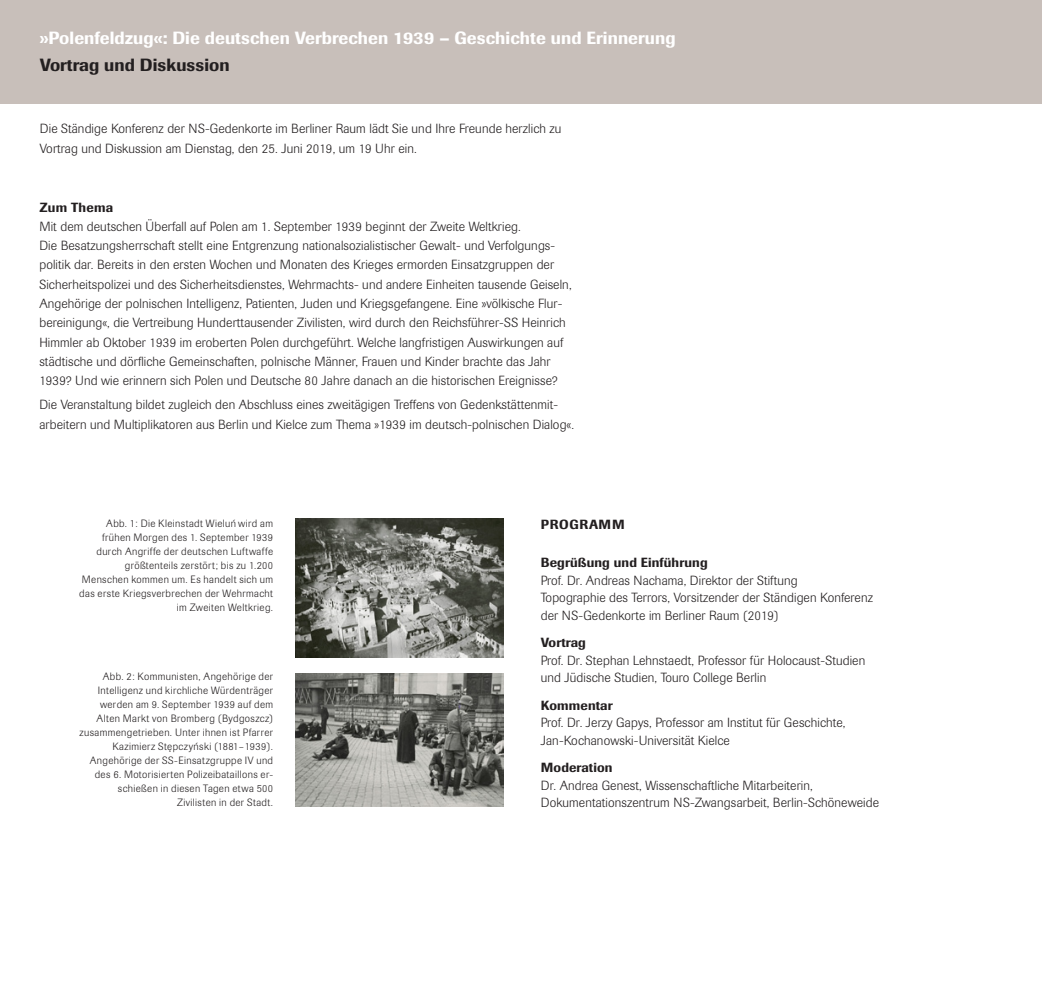
<style>
.page{position:relative;width:1042px;height:993px;background:#fff}
.page>*{position:absolute;margin:0;border:0;box-sizing:border-box;transform-origin:0 0}
.MainHead_Unive{font:500 17.5px/26.2px "Imago";letter-spacing:.005em;color:#fff}
.Body_Univers_47{font:300 13.12px/19.2px "Imago";letter-spacing:.01em;color:#231f20}
.Title_Univers_67{font:300 13.12px/17.5px "Imago";letter-spacing:.01em;color:#231f20}
.Title_Univers_67-2{font:500 13.12px "Imago";letter-spacing:.03em;color:#231f20}
.Title_Univers_67-3{font:500 13.12px "Imago";letter-spacing:.05em;color:#231f20}
.Title_Univers_67-4{font:300 10.5px/14px "Imago";letter-spacing:.035em;color:#231f20;text-align:right}
.s1{color:#231f20}
.s2{font-weight:500}
</style>
<div class="page">
<div style="left:0;top:0;width:1042px;height:104px;background:#c8bfba"></div>
<img style="left:296px;top:518px;width:208px;height:139px">
<img style="left:296px;top:673px;width:207px;height:133px">
<p class="MainHead_Unive" style="left:40px;top:25px;width:637px">»Polenfeldzug«: Die deutschen Verbrechen 1939 – Geschichte und Erinnerung<br><span class="s1">Vortrag und Diskussion</span></p>
<p class="Body_Univers_47" style="left:40px;top:119px;width:523px">Die Ständige Konferenz der NS-Gedenkorte im Berliner Raum lädt Sie und Ihre Freunde herzlich zu<br>Vortrag und Diskussion am Dienstag, den 25. Juni 2019, um 19 Uhr ein.</p>
<p class="Title_Univers_67-2" style="left:39px;top:199px;width:75px">Zum Thema</p>
<p class="Body_Univers_47" style="left:39px;top:217px;width:534px">Mit dem deutschen Überfall auf Polen am 1. September 1939 beginnt der Zweite Weltkrieg.<br>Die Besatzungsherrschaft stellt eine Entgrenzung nationalsozialistischer Gewalt- und Verfolgungs&shy;politik dar. Bereits in den ersten Wochen und Monaten des Krieges ermorden Einsatzgruppen der Sicherheitspolizei und des Sicherheitsdienstes, Wehrmachts- und andere Einheiten tausende Geiseln, Angehörige der polnischen Intelligenz, Patienten, Juden und Kriegsgefangene. Eine »völkische Flur&shy;bereinigung«, die Vertreibung Hunderttausender Zivilisten, wird durch den Reichsführer-SS Heinrich Himmler ab Oktober 1939 im eroberten Polen durchgeführt. Welche langfristigen Auswirkungen auf städtische und dörfliche Gemeinschaften, polnische Männer, Frauen und Kinder brachte das Jahr 1939? Und wie erinnern sich Polen und Deutsche 80 Jahre danach an die historischen Ereignisse?</p>
<p class="Body_Univers_47" style="left:39px;top:395px;width:536px">Die Veranstaltung bildet zugleich den Abschluss eines zweitägigen Treffens von Gedenkstättenmit&shy;arbeitern und Multiplikatoren aus Berlin und Kielce zum Thema »1939 im deutsch-polnischen Dialog«.</p>
<p class="Title_Univers_67-4" style="left:79px;top:516px;width:195px">Abb. 1: Die Kleinstadt Wielun´ wird am frühen Morgen des 1. September 1939 durch Angriffe der deutschen Luftwaffe größtenteils zerstört; bis zu 1.200<br>Menschen kommen um. Es handelt sich um das erste Kriegsverbrechen der Wehrmacht im Zweiten Weltkrieg.</p>
<p class="Title_Univers_67-4" style="left:80px;top:669px;width:195px">Abb. 2: Kommunisten, Angehörige der Intelligenz und kirchliche Würdenträger werden am 9. September 1939 auf dem Alten Markt von Bromberg (Bydgoszcz) zusammengetrieben. Unter ihnen ist Pfarrer Kazimierz Ste˛pczyn´ski (1881–1939).<br>Angehörige der SS-Einsatzgruppe IV und des 6. Motorisierten Polizeibataillons er&shy;schießen in diesen Tagen etwa 500<br>Zivilisten in der Stadt.</p>
<p class="Title_Univers_67-3" style="left:541px;top:516px;width:85px">PROGRAMM</p>
<p class="Title_Univers_67" style="left:541px;top:554px;width:334px"><span class="s2">Begrüßung und Einführung<br></span>Prof. Dr. Andreas Nachama, Direktor der Stiftung<br>Topographie des Terrors, Vorsitzender der Ständigen Konferenz der NS-Gedenkorte im Berliner Raum (2019)</p>
<p class="Title_Univers_67" style="left:541px;top:633px;width:326px"><span class="s2">Vortrag<br></span>Prof. Dr. Stephan Lehnstaedt, Professor für Holocaust-Studien und Jüdische Studien, Touro College Berlin</p>
<p class="Title_Univers_67" style="left:541px;top:696px;width:306px"><span class="s2">Kommentar<br></span>Prof. Dr. Jerzy Gapys, Professor am Institut für Geschichte,<br>Jan-Kochanowski-Universität Kielce</p>
<p class="Title_Univers_67" style="left:541px;top:758px;width:340px"><span class="s2">Moderation<br></span>Dr. Andrea Genest, Wissenschaftliche Mitarbeiterin,<br>Dokumentationszentrum NS-Zwangsarbeit, Berlin-Schöneweide</p>
</div>
